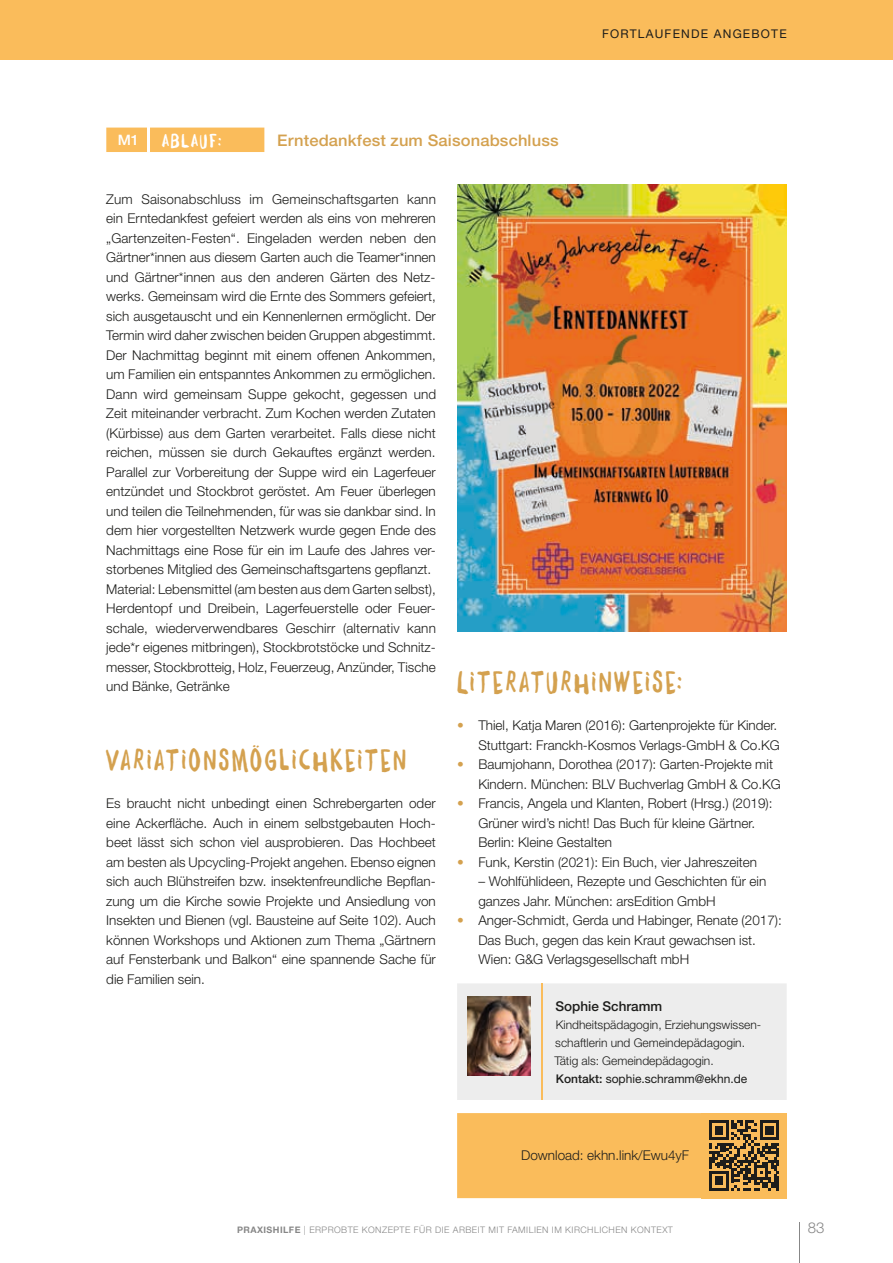
<style>
.page{position:relative;width:893px;height:1263px;background:#fff}
.page>*{position:absolute;margin:0;border:0;box-sizing:border-box;transform-origin:0 0}
.t1{font:27px "Daft Brush";letter-spacing:.095em;color:#d4a14f}
.t2{font:17.4px "Daft Brush";letter-spacing:.1em;color:#fff}
.t3{font:500 15.9px "Helvetica Neue LT Pro";letter-spacing:.01em;color:#d4a14f}
.t4{font:300 15px "Helvetica Neue LT Pro";color:#878787}
.t5{font:500 14.4px "Helvetica Neue LT Pro";color:#fff}
.t6{font:300 13.5px/19.5px "Helvetica Neue LT Pro";color:#1d1d1b}
.t7{font:500 13.5px "Helvetica Neue LT Pro";color:#1d1d1b}
.t8{font:300 12px/18px "Helvetica Neue LT Pro";color:#1d1d1b}
.t9{font:12px "Helvetica Neue LT Pro";letter-spacing:.1em;color:#1d1d1b}
.t10{font:300 9px "Helvetica Neue LT Pro";letter-spacing:.05em;color:#878787}
.s1{color:#d4a14f}
.s2{font-weight:500}
.s3{font-weight:400}
.s4{font-weight:700}
</style>
<div class="page">
<hr style="left:799px;top:1222px;width:1px;height:41px;background:#878787">
<div style="left:0;top:0;width:893px;height:60px;background:#fabc5b"></div>
<div style="left:106px;top:128px;width:158px;height:24px;background:#fabc5b"></div>
<hr style="left:147px;top:128px;width:3px;height:24px;background:#fff">
<div style="left:457px;top:983px;width:330px;height:117px;background:#ededed"></div>
<hr style="left:541px;top:983px;width:2px;height:117px;background:#fabc5b">
<img style="left:468px;top:996px;width:63px;height:80px">
<svg style="left:457px;top:1113px;width:330px;height:85px"></svg>
<img style="left:457px;top:185px;width:330px;height:446px">
<p class="t5" style="left:118px;top:131px;width:23px">M1</p>
<p class="t2" style="left:162px;top:129px;width:61px">ABLAUF:</p>
<p class="t3" style="left:277px;top:130px;width:283px">Erntedankfest zum Saisonabschluss</p>
<p class="t9" style="left:602px;top:27px;width:186px">FORTLAUFENDE ANGEBOTE</p>
<p class="t6" style="left:106px;top:189px;width:331px">Zum Saisonabschluss im Gemeinschaftsgarten kann ein Erntedankfest gefeiert werden als eins von mehreren „Gartenzeiten-Festen“. Eingeladen werden neben den Gärtner*innen aus diesem Garten auch die Teamer*innen und Gärtner*innen aus den anderen Gärten des Netz&shy;werks. Gemeinsam wird die Ernte des Sommers gefeiert, sich ausgetauscht und ein Kennenlernen ermöglicht. Der Termin wird daher zwischen beiden Gruppen abgestimmt.<br>Der Nachmittag beginnt mit einem offenen Ankommen, um Familien ein entspanntes Ankommen zu ermöglichen.<br>Dann wird gemeinsam Suppe gekocht, gegessen und Zeit miteinander verbracht. Zum Kochen werden Zutaten (Kürbisse) aus dem Garten verarbeitet. Falls diese nicht reichen, müssen sie durch Gekauftes ergänzt werden.<br>Parallel zur Vorbereitung der Suppe wird ein Lagerfeuer entzündet und Stockbrot geröstet. Am Feuer überlegen und teilen die Teilnehmenden, für was sie dankbar sind. In dem hier vorgestellten Netzwerk wurde gegen Ende des Nachmittags eine Rose für ein im Laufe des Jahres ver&shy;storbenes Mitglied des Gemeinschaftsgartens gepflanzt.<br>Material: Lebensmittel (am besten aus dem Garten selbst), Herdentopf und Dreibein, Lagerfeuerstelle oder Feuer&shy;schale, wiederverwendbares Geschirr (alternativ kann jede*r eigenes mitbringen), Stockbrotstöcke und Schnitz&shy;messer, Stockbrotteig, Holz, Feuerzeug, Anzünder, Tische und Bänke, Getränke</p>
<h1 class="t1" style="left:106px;top:742px;width:301px">VARIATIONSMÖGLICHKEITEN</h1>
<p class="t6" style="left:106px;top:793px;width:331px;text-align:justify">Es braucht nicht unbedingt einen Schrebergarten oder eine Ackerfläche. Auch in einem selbstgebauten Hoch&shy;beet lässt sich schon viel ausprobieren. Das Hochbeet am besten als Upcycling-Projekt angehen. Ebenso eignen sich auch Blühstreifen bzw. insektenfreundliche Bepflan&shy;zung um die Kirche sowie Projekte und Ansiedlung von Insekten und Bienen (vgl. Bausteine auf Seite 102). Auch können Workshops und Aktionen zum Thema „Gärtnern auf Fensterbank und Balkon“ eine spannende Sache für die Familien sein.</p>
<h1 class="t1" style="left:457px;top:664px;width:226px">LITERATURH INWEISE:</h1>
<p class="t6" style="left:457px;top:715px;width:324px;text-align:right"><span class="s1">•</span> Thiel, Katja Maren (2016): Gartenprojekte für Kinder.<br>Stuttgart: Franckh-Kosmos Verlags-GmbH &amp; Co.KG</p>
<p class="t6" style="left:478px;top:754px;width:304px;text-indent:-21px"><span class="s1">•</span> Baumjohann, Dorothea (2017): Garten-Projekte mit<br>Kindern. München: BLV Buchverlag GmbH &amp; Co.KG</p>
<p class="t6" style="left:478px;top:793px;width:296px;text-indent:-21px"><span class="s1">•</span> Francis, Angela und Klanten, Robert (Hrsg.) (2019):<br>Grüner wird’s nicht! Das Buch für kleine Gärtner.<br>Berlin: Kleine Gestalten</p>
<p class="t6" style="left:457px;top:852px;width:301px"><span class="s1">•</span> Funk, Kerstin (2021): Ein Buch, vier Jahreszeiten</p>
<p class="t6" style="left:478px;top:871px;width:289px">– Wohlfühlideen, Rezepte und Geschichten für ein ganzes Jahr. München: arsEdition GmbH</p>
<p class="t6" style="left:478px;top:910px;width:305px;text-indent:-21px"><span class="s1">•</span> Anger-Schmidt, Gerda und Habinger, Renate (2017):<br>Das Buch, gegen das kein Kraut gewachsen ist.<br>Wien: G&amp;G Verlagsgesellschaft mbH</p>
<p class="t7" style="left:555px;top:998px;width:108px">Sophie Schramm</p>
<p class="t8" style="left:554px;top:1015px;width:208px">Kindheitspädagogin, Erziehungswissen&shy;schaftlerin und Gemeindepädagogin.<br>Tätig als: Gemeindepädagogin.<br><span class="s2">Kontakt:</span> <span class="s3">sophie.schramm@ekhn.de</span></p>
<p class="t6" style="left:521px;top:1145px;width:169px">Download: ekhn.link/Ewu4yF</p>
<p class="t10" style="left:237px;top:1224px;width:437px"><span class="s4">PRAXISHILFE</span> | ERPROBTE KONZEPTE FÜR DIE ARBEIT MIT FAMILIEN IM KIRCHLICHEN KONTEXT</p>
<p class="t4" style="left:808px;top:1219px;width:18px">83</p>
</div>
